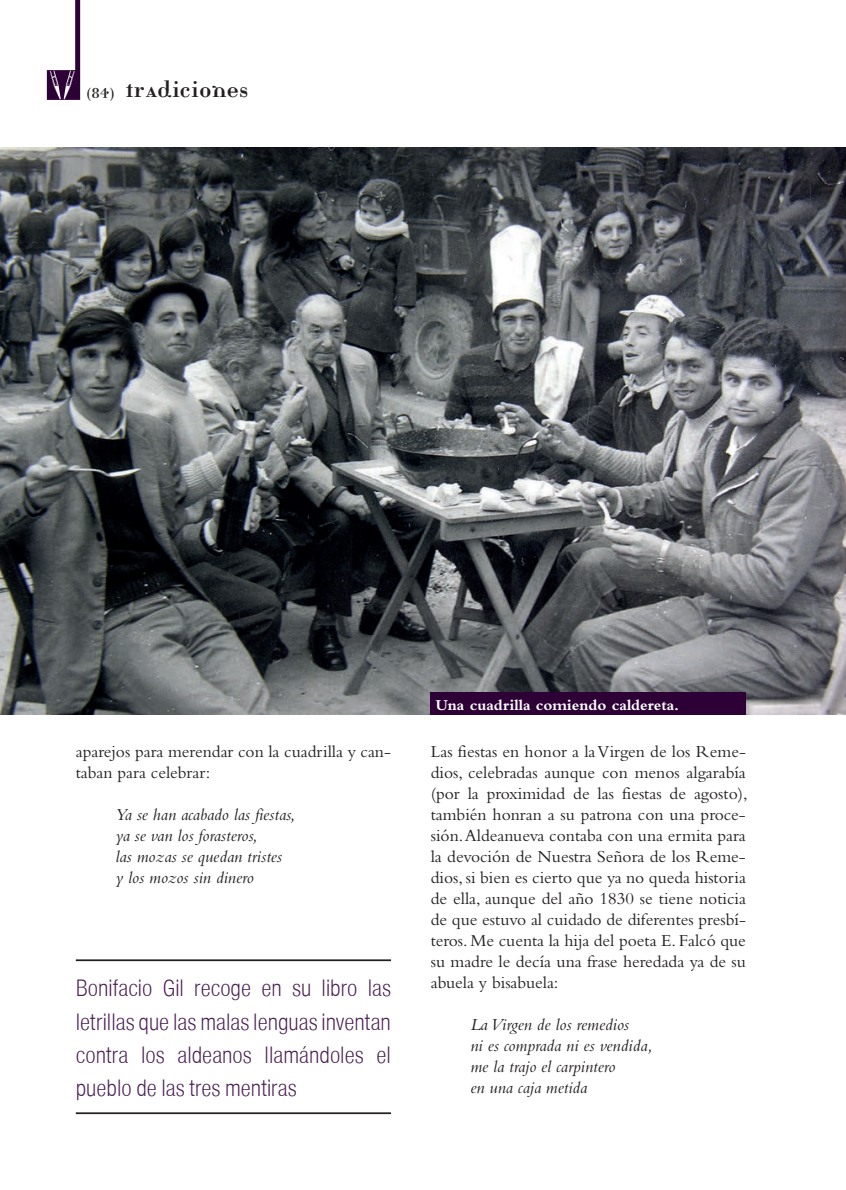
<style>
.page{position:relative;width:846px;height:1190px;background:#fff}
.page>*{position:absolute;margin:0;border:0;box-sizing:border-box;transform-origin:0 0}
.t1{font:24.5px/33.2px "Nimbus San D Ligh Cond";color:#4a1d53;text-align:justify}
.t2{font:24.5px "Katrina";color:#231f20}
.t3{font:17.5px/21px "Bembo";color:#231f20}
.t4{font:italic 17.5px/21px "Bembo";color:#231f20}
.t5{font:700 15.75px "Bembo";color:#fff}
.t6{font:15.75px "Katrina";color:#231f20}
</style>
<div class="page">
<svg style="left:47px;top:0;width:33px;height:100px"></svg>
<img style="left:0;top:147px;width:845px;height:567px">
<hr style="left:76px;top:959px;width:315px;height:1px;background:#231f20">
<hr style="left:76px;top:1112px;width:315px;height:1px;background:#231f20">
<div style="left:430px;top:692px;width:315px;height:22px;background:#2d0036"></div>
<p class="t6" style="left:87px;top:84px;width:29px">(84)</p>
<h1 class="t2" style="left:125px;top:75px;width:125px">tradiciones</h1>
<p class="t3" style="left:76px;top:740px;width:316px">aparejos para merendar con la cuadrilla y can&shy;taban para celebrar:</p>
<p class="t4" style="left:115px;top:803px;width:181px">Ya se han acabado las fiestas, ya se van los forasteros,<br>las mozas se quedan tristes<br>y los mozos sin dinero</p>
<h1 class="t1" style="left:76px;top:971px;width:317px">Bonifacio Gil recoge en su libro las letrillas que las malas lenguas inventan contra los aldeanos llamándoles el pueblo de las tres mentiras</h1>
<p class="t5" style="left:435px;top:696px;width:245px">Una cuadrilla comiendo caldereta.</p>
<p class="t3" style="left:430px;top:740px;width:318px;text-align:justify">Las fiestas en honor a la Virgen de los Reme&shy;dios, celebradas aunque con menos algarabía (por la proximidad de las fiestas de agosto), también honran a su patrona con una proce&shy;sión. Aldeanueva contaba con una ermita para la devoción de Nuestra Señora de los Reme&shy;dios, si bien es cierto que ya no queda historia de ella, aunque del año 1830 se tiene noticia de que estuvo al cuidado de diferentes presbí&shy;teros. Me cuenta la hija del poeta E. Falcó que su madre le decía una frase heredada ya de su abuela y bisabuela:</p>
<p class="t4" style="left:470px;top:1013px;width:184px">La Virgen de los remedios<br>ni es comprada ni es vendida, me la trajo el carpintero<br>en una caja metida</p>
</div>
